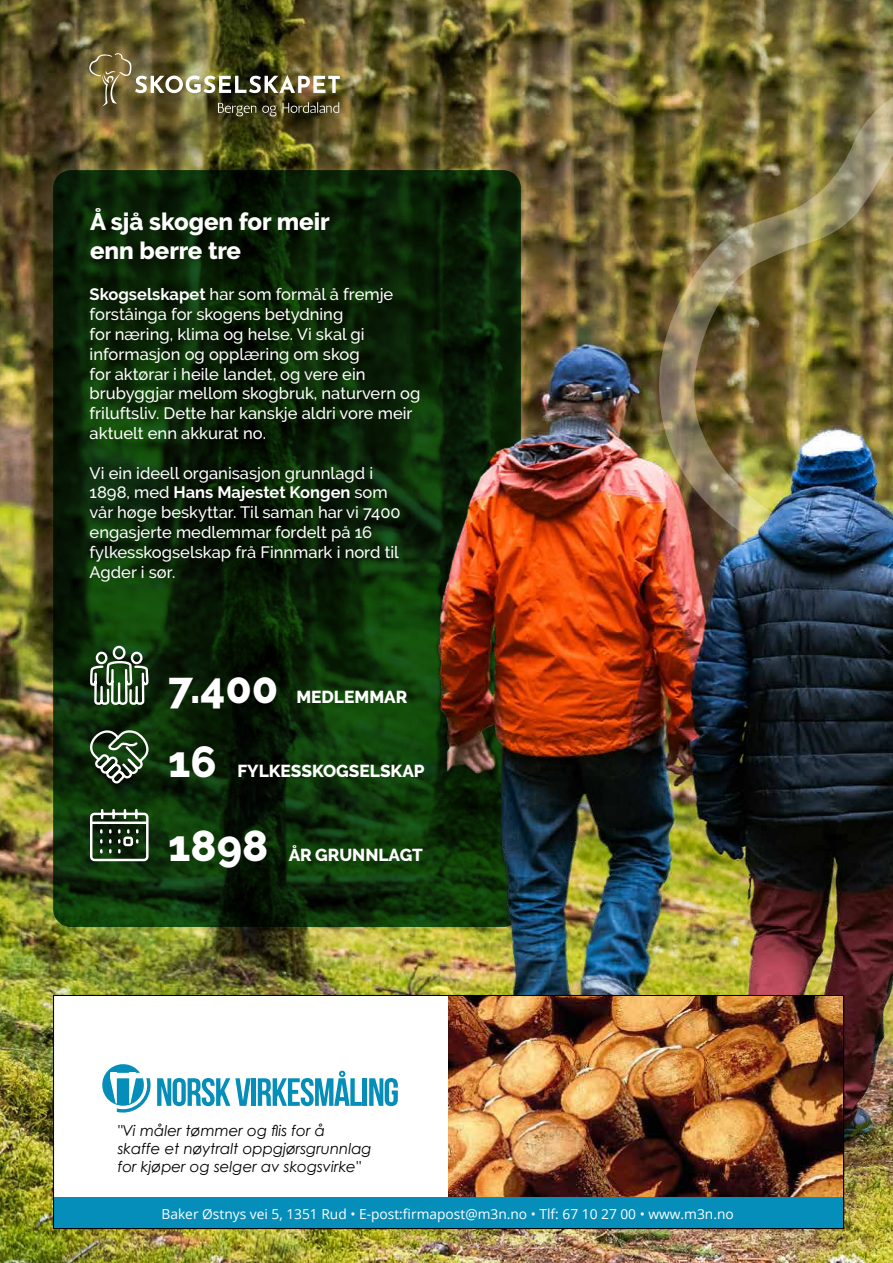
<style>
.page{position:relative;width:893px;height:1263px;background:#fff}
.page>*{position:absolute;margin:0;border:0;box-sizing:border-box;transform-origin:0 0}
.t1{font:800 43.2px "Raleway";color:#fff}
.t2{font:800 24px/28.8px "Raleway";color:#fff}
.t3{font:800 17.25px "Raleway";color:#fff}
.t4{font:500 16.5px/19.8px "Raleway";color:#fff}
.t5{font:italic 15px/18px "Century Gothic";color:#000}
.t6{font:13.8px "Open Sans";color:#fff}
.s1{font-weight:700}
</style>
<div class="page">
<img style="left:0;top:0;width:893px;height:1263px">
<svg style="left:53px;top:170px;width:468px;height:757px;background:#092406"></svg>
<svg style="left:80px;top:310px;width:73px;height:489px;background:#1a3e16"></svg>
<svg style="left:89px;top:808px;width:61px;height:54px"></svg>
<hr style="left:91px;top:821px;width:56px;height:3px;background:#fff">
<img style="left:400px;top:0;width:493px;height:1204px">
<div style="left:55px;top:995px;width:787px;height:233px;background:#fff"></div>
<img style="left:449px;top:997px;width:393px;height:200px">
<div style="left:56px;top:1197px;width:786px;height:29px;background:#058eb9"></div>
<svg style="left:102px;top:1064px;width:49px;height:49px"></svg>
<svg style="left:157px;top:1078px;width:94px;height:28px"></svg>
<div style="left:251px;top:1078px;width:5px;height:28px;background:#058eb9"></div>
<svg style="left:258px;top:1070px;width:104px;height:36px"></svg>
<hr style="left:363px;top:1078px;width:4px;height:28px;background:#058eb9">
<svg style="left:369px;top:1078px;width:29px;height:28px"></svg>
<div style="left:53px;top:995px;width:791px;height:234px;border:1px solid #000"></div>
<img style="left:89px;top:53px;width:251px;height:63px">
<h2 class="t2" style="left:90px;top:207px;width:241px">Å sjå skogen for meir enn berre tre</h2>
<p class="t4" style="left:90px;top:285px;width:332px"><span class="s1">Skogselskapet</span> har som formål å fremje forståinga for skogens betydning<br>for næring, klima og helse. Vi skal gi informasjon og opplæring om skog<br>for aktørar i heile landet, og vere ein brubyggjar mellom skogbruk, naturvern og friluftsliv. Dette har kanskje aldri vore meir aktuelt enn akkurat no.</p>
<p class="t4" style="left:90px;top:463px;width:312px">Vi ein ideell organisasjon grunnlagd i 1898, med <span class="s1">Hans Majestet Kongen</span> som vår høge beskyttar. Til saman har vi 7400 engasjerte medlemmar fordelt på 16 fylkesskogselskap frå Finnmark i nord til Agder i sør.</p>
<h1 class="t1" style="left:168px;top:663px;width:112px">7.400</h1>
<p class="t3" style="left:296px;top:687px;width:113px">MEDLEMMAR</p>
<h1 class="t1" style="left:168px;top:737px;width:50px">16</h1>
<p class="t3" style="left:237px;top:761px;width:189px">FYLKESSKOGSELSKAP</p>
<h1 class="t1" style="left:168px;top:821px;width:102px">1898</h1>
<p class="t3" style="left:289px;top:845px;width:136px">ÅR GRUNNLAGT</p>
<p class="t5" style="left:118px;top:1121px;width:255px">"Vi måler tømmer og flis for å<br>skaffe et nøytralt oppgjørsgrunnlag for kjøper og selger av skogsvirke"</p>
<p class="t6" style="left:162px;top:1204px;width:574px">Baker Østnys vei 5, 1351 Rud • E-post:firmapost@m3n.no • Tlf: 67 10 27 00 • www.m3n.no</p>
</div>
